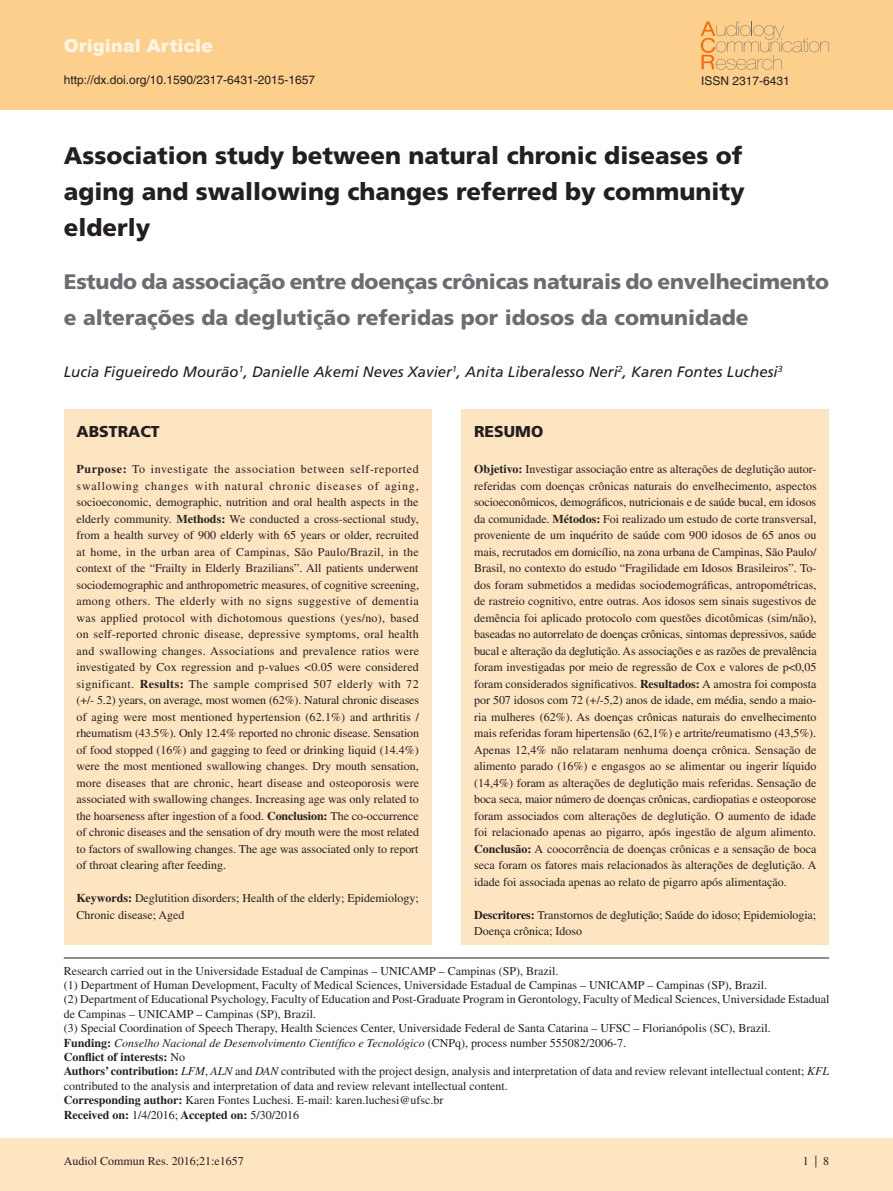
<style>
.page{position:relative;width:893px;height:1191px;background:#fff}
.page>*{position:absolute;margin:0;border:0;box-sizing:border-box;transform-origin:0 0}
.Título{font:900 24px/36px "Frutiger";color:#231f20;text-align:justify}
.Título-secundário{font:900 21px/36px "Frutiger";letter-spacing:-.015em;color:#6c6d70}
.t1{font:900 18px "Arial";color:#fef4e4}
.Sessão{font:900 15.75px "Frutiger";color:#231f20}
.Autores{font:italic 15px "Frutiger";color:#231f20}
.Resumo{font:12px/16.5px "Times";color:#231f20;text-align:justify}
.Rodapé_sem_linha{font:12px/14.4px "Times";color:#231f20}
.Rodapé_sem_linha-2{font:italic 12px "Times";color:#231f20}
.Rodapé{font:12px "Times";color:#231f20}
.Rodapé_sem_linha-3{font:700 12px "Times";color:#231f20}
.t2{font:12px "Helvetica";color:#231f20}
.Cabeça{font:12px "Times";color:#231f20}
.s1{font-weight:700}
.s2{font-weight:700;font-style:normal}
.s3{font-style:normal}
.s4{font-weight:400}
.s5{font-style:italic}
.s6{font-weight:700;color:#212121}
</style>
<div class="page">
<div style="left:0;top:1138px;width:893px;height:53px;background:#fee5c1"></div>
<div style="left:0;top:0;width:893px;height:110px;background:#fdcf8c"></div>
<svg style="left:701px;top:21px;width:128px;height:49px"></svg>
<div style="left:65px;top:409px;width:367px;height:535px;background:#fee5c1"></div>
<div style="left:461px;top:409px;width:368px;height:535px;background:#fee5c1"></div>
<hr style="left:64px;top:957px;width:765px;height:1px;background:#231f20">
<h3 class="t1" style="left:64px;top:32px;width:151px">Original Article</h3>
<p class="t2" style="left:64px;top:73px;width:253px">http://dx.doi.org/10.1590/2317-6431-2015-1657</p>
<p class="t2" style="left:701px;top:74px;width:90px">ISSN 2317-6431</p>
<p class="Título" style="left:64px;top:137px;width:682px">Association study between natural chronic diseases of aging and swallowing changes referred by community elderly</p>
<p class="Título-secundário" style="left:64px;top:263px;width:767px">Estudo da associação entre doenças crônicas naturais do envelhecimento e alterações da deglutição referidas por idosos da comunidade</p>
<p class="Autores" style="left:64px;top:363px;width:720px">Lucia Figueiredo Mourão<sup>1</sup>, Danielle Akemi Neves Xavier<sup>1</sup>, Anita Liberalesso Neri<sup>2</sup>, Karen Fontes Luchesi<sup>3</sup></p>
<p class="Sessão" style="left:474px;top:422px;width:71px">RESUMO</p>
<p class="Resumo" style="left:474px;top:461px;width:344px"><span class="s1">Objetivo:</span> Investigar associação entre as alterações de deglutição autor&shy;referidas com doenças crônicas naturais do envelhecimento, aspectos socioeconômicos, demográficos, nutricionais e de saúde bucal, em idosos da comunidade. <span class="s1">Métodos:</span> Foi realizado um estudo de corte transversal, proveniente de um inquérito de saúde com 900 idosos de 65 anos ou mais, recrutados em domicílio, na zona urbana de Campinas, São Paulo/ Brasil, no contexto do estudo “Fragilidade em Idosos Brasileiros”. To&shy;dos foram submetidos a medidas sociodemográficas, antropométricas, de rastreio cognitivo, entre outras. Aos idosos sem sinais sugestivos de demência foi aplicado protocolo com questões dicotômicas (sim/não), baseadas no autorrelato de doenças crônicas, sintomas depressivos, saúde bucal e alteração da deglutição. As associações e as razões de prevalência foram investigadas por meio de regressão de Cox e valores de p&lt;0,05 foram considerados significativos. <span class="s1">Resultados:</span> A amostra foi composta por 507 idosos com 72 (+/-5,2) anos de idade, em média, sendo a maio&shy;ria mulheres (62%). As doenças crônicas naturais do envelhecimento mais referidas foram hipertensão (62,1%) e artrite/reumatismo (43,5%).<br>Apenas 12,4% não relataram nenhuma doença crônica. Sensação de alimento parado (16%) e engasgos ao se alimentar ou ingerir líquido (14,4%) foram as alterações de deglutição mais referidas. Sensação de boca seca, maior número de doenças crônicas, cardiopatias e osteoporose foram associados com alterações de deglutição. O aumento de idade foi relacionado apenas ao pigarro, após ingestão de algum alimento.<br><span class="s1">Conclusão:</span> A coocorrência de doenças crônicas e a sensação de boca seca foram os fatores mais relacionados às alterações de deglutição. A idade foi associada apenas ao relato de pigarro após alimentação.</p>
<p class="Resumo" style="left:474px;top:906px;width:344px"><span class="s1">Descritores:</span> Transtornos de deglutição; Saúde do idoso; Epidemiologia;<br>Doença crônica; Idoso</p>
<p class="Rodapé" style="left:64px;top:963px;width:496px">Research carried out in the Universidade Estadual de Campinas – UNICAMP – Campinas (SP), Brazil.</p>
<p class="Rodapé_sem_linha" style="left:64px;top:977px;width:705px">(1) Department of Human Development, Faculty of Medical Sciences, Universidade Estadual de Campinas – UNICAMP – Campinas (SP), Brazil.</p>
<p class="Rodapé_sem_linha" style="left:64px;top:992px;width:767px">(2) Department of Educational Psychology, Faculty of Education and Post-Graduate Program in Gerontology, Faculty of Medical Sciences, Universidade Estadual de Campinas – UNICAMP – Campinas (SP), Brazil.</p>
<p class="Rodapé_sem_linha" style="left:64px;top:1021px;width:708px">(3) Special Coordination of Speech Therapy, Health Sciences Center, Universidade Federal de Santa Catarina – UFSC – Florianópolis (SC), Brazil.</p>
<p class="Rodapé_sem_linha-2" style="left:64px;top:1036px;width:564px"><span class="s2">Funding:</span> Conselho Nacional de Desenvolvimento Científico e Tecnológico <span class="s3">(CNPq), process number 555082/2006-7.</span></p>
<p class="Rodapé_sem_linha-3" style="left:64px;top:1049px;width:123px">Conflict of interests: <span class="s4">No</span></p>
<p class="Rodapé_sem_linha" style="left:64px;top:1064px;width:767px"><span class="s1">Authors’ contribution:</span> <span class="s5">LFM</span>, <span class="s5">ALN</span> and <span class="s5">DAN</span> contributed with the project design, analysis and interpretation of data and review relevant intellectual content; <span class="s5">KFL </span>contributed to the analysis and interpretation of data and review relevant intellectual content.</p>
<p class="Rodapé_sem_linha" style="left:64px;top:1093px;width:381px"><span class="s6">Corresponding author</span><span class="s1">:</span> Karen Fontes Luchesi. E-mail: karen.luchesi@ufsc.br</p>
<p class="Rodapé_sem_linha-3" style="left:64px;top:1107px;width:237px">Received on: <span class="s4">1/4/2016;</span> Accepted on: <span class="s4">5/30/2016</span></p>
<p class="Sessão" style="left:77px;top:422px;width:85px">ABSTRACT</p>
<p class="Resumo" style="left:77px;top:461px;width:344px"><span class="s1">Purpose:</span> To investigate the association between self-reported swallowing changes with natural chronic diseases of aging, socioeconomic, demographic, nutrition and oral health aspects in the elderly community. <span class="s1">Methods:</span> We conducted a cross-sectional study, from a health survey of 900 elderly with 65 years or older, recruited at home, in the urban area of Campinas, São Paulo/Brazil, in the context of the “Frailty in Elderly Brazilians”. All patients underwent sociodemographic and anthropometric measures, of cognitive screening, among others. The elderly with no signs suggestive of dementia was applied protocol with dichotomous questions (yes/no), based on self-reported chronic disease, depressive symptoms, oral health and swallowing changes. Associations and prevalence ratios were investigated by Cox regression and p-values &lt;0.05 were considered significant. <span class="s1">Results:</span> The sample comprised 507 elderly with 72 (+/- 5.2) years, on average, most women (62%). Natural chronic diseases of aging were most mentioned hypertension (62.1%) and arthritis / rheumatism (43.5%). Only 12.4% reported no chronic disease. Sensation of food stopped (16%) and gagging to feed or drinking liquid (14.4%) were the most mentioned swallowing changes. Dry mouth sensation, more diseases that are chronic, heart disease and osteoporosis were associated with swallowing changes. Increasing age was only related to the hoarseness after ingestion of a food. <span class="s1">Conclusion:</span> The co-occurrence of chronic diseases and the sensation of dry mouth were the most related to factors of swallowing changes. The age was associated only to report of throat clearing after feeding.</p>
<p class="Resumo" style="left:77px;top:890px;width:344px"><span class="s1">Keywords:</span> Deglutition disorders; Health of the elderly; Epidemiology;<br>Chronic disease; Aged</p>
<p class="Resumo" style="left:64px;top:1152px;width:182px">Audiol Commun Res. 2016;21:e1657</p>
<p class="Cabeça" style="left:803px;top:1154px;width:28px">1 | 8</p>
</div>
